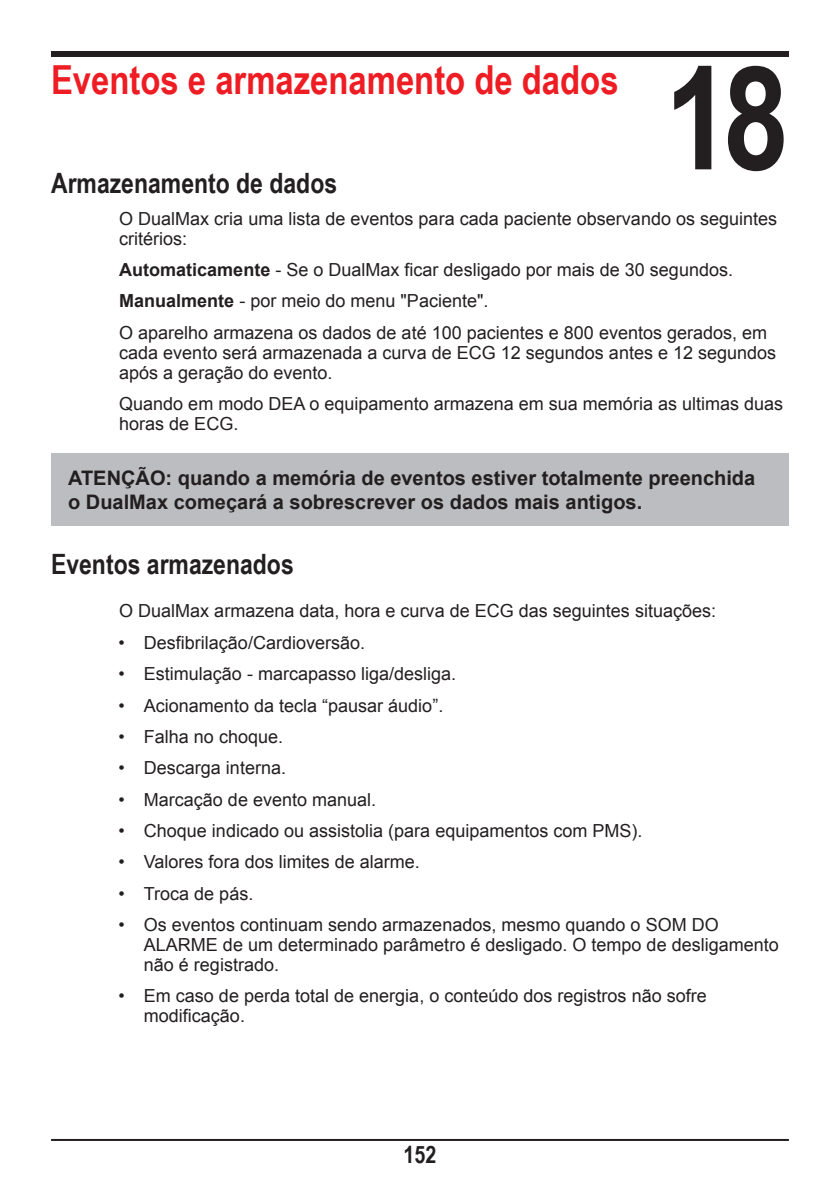
<style>
.page{position:relative;width:840px;height:1191px;background:#fff}
.page>*{position:absolute;margin:0;border:0;box-sizing:border-box;transform-origin:0 0}
.t1{font:700 144px "Arial Narrow";color:#231f20}
.Capitulo{font:700 40px "Arial Narrow";color:#ee1d23}
.Sub_titulo{font:700 28px "Arial Narrow";color:#231f20}
.Número_da_página{font:700 24px "Arial Narrow";color:#231f20}
.Box_Atenção{font:700 20px/24px "Arial";color:#231f20}
.texto_padrao{font:18px/20px "Arial";color:#231f20}
.s1{font-weight:700}
</style>
<div class="page">
<div style="left:51px;top:51px;width:737px;height:6px;background:#231f20"></div>
<hr style="left:51px;top:1139px;width:737px;height:2px;background:#231f20">
<div style="left:51px;top:453px;width:737px;height:73px;background:#bcbdc0"></div>
<p class="Capitulo" style="left:51px;top:49px;width:568px">Eventos e armazenamento de dados</p>
<p class="Sub_titulo" style="left:51px;top:162px;width:287px">Armazenamento de dados</p>
<p class="t1" style="left:664px;top:10px;width:125px">18</p>
<p class="texto_padrao" style="left:119px;top:209px;width:659px">O DualMax cria uma lista de eventos para cada paciente observando os seguintes critérios:</p>
<p class="texto_padrao" style="left:119px;top:260px;width:615px"><span class="s1">Automaticamente</span> - Se o DualMax ficar desligado por mais de 30 segundos.</p>
<p class="texto_padrao" style="left:119px;top:291px;width:370px"><span class="s1">Manualmente</span> - por meio do menu "Paciente".</p>
<p class="texto_padrao" style="left:119px;top:323px;width:658px">O aparelho armazena os dados de até 100 pacientes e 800 eventos gerados, em cada evento será armazenada a curva de ECG 12 segundos antes e 12 segundos após a geração do evento.</p>
<p class="texto_padrao" style="left:119px;top:394px;width:665px">Quando em modo DEA o equipamento armazena em sua memória as ultimas duas horas de ECG.</p>
<p class="Box_Atenção" style="left:68px;top:467px;width:688px">ATENÇÃO: quando a memória de eventos estiver totalmente preenchida o DualMax começará a sobrescrever os dados mais antigos.</p>
<p class="Sub_titulo" style="left:51px;top:543px;width:244px">Eventos armazenados</p>
<p class="texto_padrao" style="left:119px;top:601px;width:598px">O DualMax armazena data, hora e curva de ECG das seguintes situações:</p>
<p class="texto_padrao" style="left:118px;top:632px;width:248px">• Desfibrilação/Cardioversão.</p>
<p class="texto_padrao" style="left:118px;top:664px;width:339px">• Estimulação - marcapasso liga/desliga.</p>
<p class="texto_padrao" style="left:118px;top:695px;width:326px">• Acionamento da tecla “pausar áudio”.</p>
<p class="texto_padrao" style="left:118px;top:726px;width:166px">• Falha no choque.</p>
<p class="texto_padrao" style="left:118px;top:758px;width:169px">• Descarga interna.</p>
<p class="texto_padrao" style="left:118px;top:789px;width:259px">• Marcação de evento manual.</p>
<p class="texto_padrao" style="left:118px;top:820px;width:525px">• Choque indicado ou assistolia (para equipamentos com PMS).</p>
<p class="texto_padrao" style="left:118px;top:852px;width:303px">• Valores fora dos limites de alarme.</p>
<p class="texto_padrao" style="left:118px;top:883px;width:136px">• Troca de pás.</p>
<p class="texto_padrao" style="left:144px;top:915px;width:636px;text-indent:-26px">• Os eventos continuam sendo armazenados, mesmo quando o SOM DO<br>ALARME de um determinado parâmetro é desligado. O tempo de desligamento não é registrado.</p>
<p class="texto_padrao" style="left:144px;top:986px;width:564px;text-indent:-26px">• Em caso de perda total de energia, o conteúdo dos registros não sofre modificação.</p>
<p class="Número_da_página" style="left:403px;top:1136px;width:34px">152</p>
</div>
